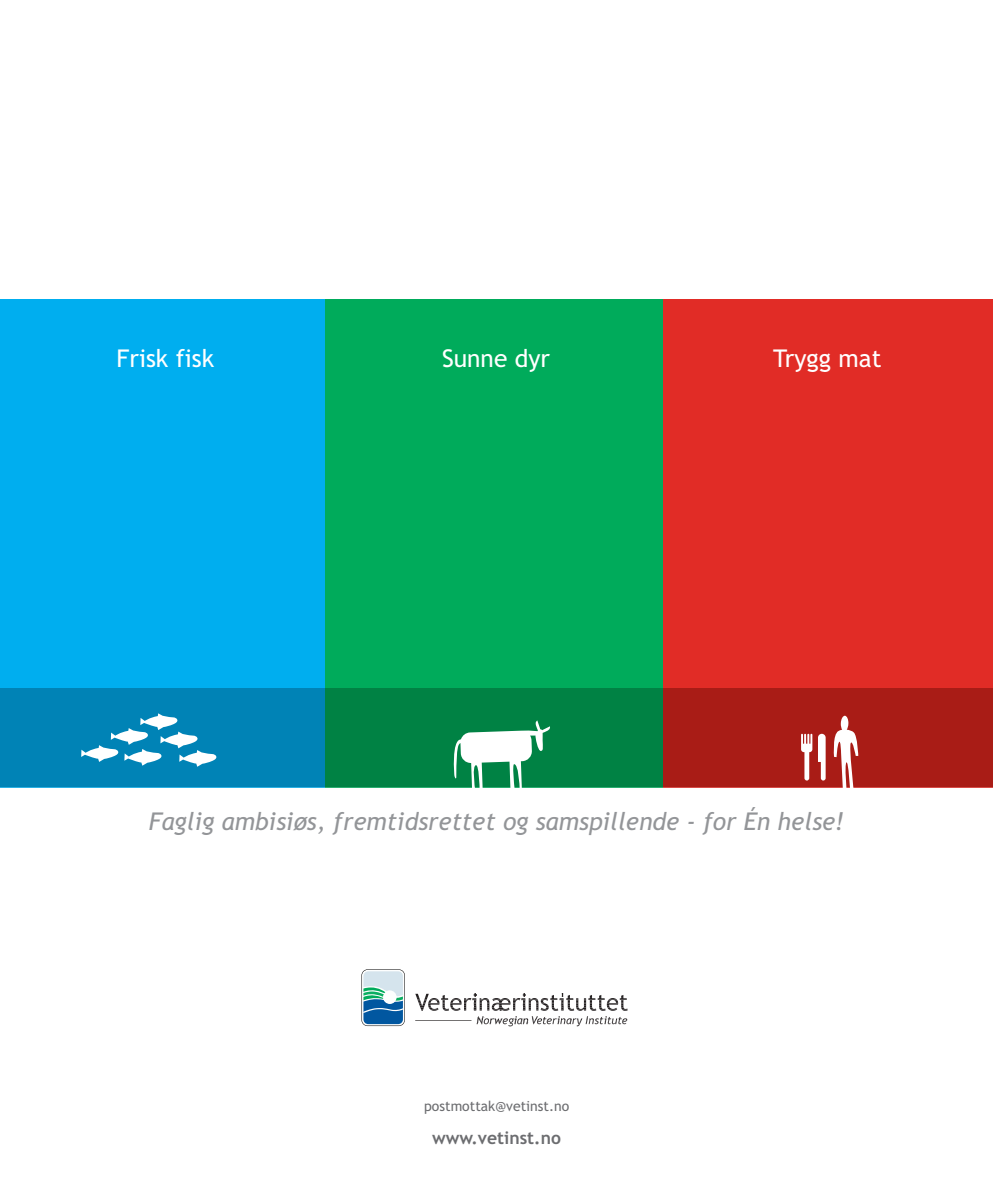
<style>
.page{position:relative;width:993px;height:1191px;background:#fff}
.page>*{position:absolute;margin:0;border:0;box-sizing:border-box;transform-origin:0 0}
.t1{font:italic 24.5px "Trebuchet MS";color:#939598}
.t2{font:24.5px "Trebuchet MS";color:#fff}
.t3{font:700 17.5px "Trebuchet MS";color:#6c6d70}
.t4{font:14px "Trebuchet MS";color:#6c6d70}
</style>
<div class="page">
<div style="left:653px;top:299px;width:339px;height:488px;background:#e12c26"></div>
<div style="left:0;top:299px;width:340px;height:488px;background:#00aeef"></div>
<div style="left:325px;top:299px;width:337px;height:488px;background:#00ab5b"></div>
<svg style="left:415px;top:1016px;width:212px;height:10px"></svg>
<svg style="left:415px;top:993px;width:212px;height:17px"></svg>
<svg style="left:361px;top:969px;width:44px;height:57px;background:#79a9c0"></svg>
<div style="left:383px;top:990px;width:13px;height:14px;background:#fdfefe;border-radius:50%"></div>
<div style="left:662px;top:688px;width:330px;height:99px;background:#a91c16"></div>
<div style="left:0;top:688px;width:325px;height:99px;background:#0083b6"></div>
<div style="left:325px;top:688px;width:337px;height:99px;background:#008244"></div>
<svg style="left:451px;top:720px;width:99px;height:68px"></svg>
<svg style="left:832px;top:715px;width:26px;height:73px"></svg>
<svg style="left:801px;top:734px;width:24px;height:46px"></svg>
<svg style="left:81px;top:713px;width:136px;height:53px"></svg>
<p class="t2" style="left:117px;top:344px;width:99px">Frisk fisk</p>
<p class="t2" style="left:442px;top:344px;width:109px">Sunne dyr</p>
<p class="t2" style="left:773px;top:344px;width:110px">Trygg mat</p>
<p class="t1" style="left:149px;top:806px;width:696px">Faglig ambisiøs, fremtidsrettet og samspillende - for Én helse!</p>
<p class="t4" style="left:424px;top:1098px;width:147px">postmottak@vetinst.no</p>
<p class="t3" style="left:432px;top:1127px;width:130px">www.vetinst.no</p>
</div>
